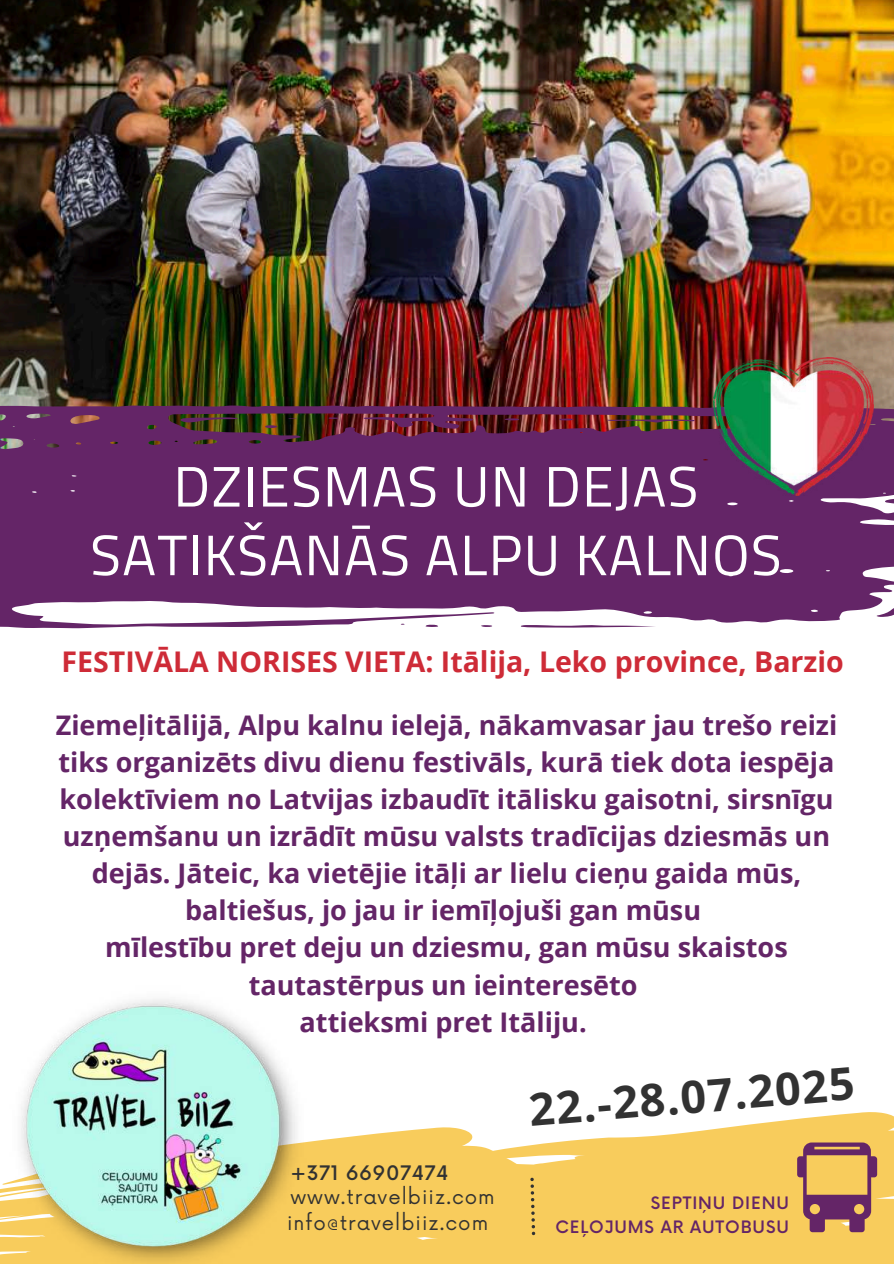
<style>
.page{position:relative;width:894px;height:1264px;background:#fff}
.page>*{position:absolute;margin:0;border:0;box-sizing:border-box;transform-origin:0 0}
.t1{font:57px/68.7px "Titillium Web";letter-spacing:.02em;color:#fff;text-align:center}
.t2{font:700 45px "Noto Sans";color:#323232}
.t3{font:700 28.5px "Open Sans";color:#ce2b37}
.t4{font:700 27px/37.2px "Open Sans";color:#642567;text-align:center}
.t5{font:19.65px "Now";letter-spacing:.05em;color:#323232}
.t6{font:500 19.5px "Now";letter-spacing:.025em;color:#323232}
.t7{font:500 16.65px/23.7px "Now";letter-spacing:.05em;color:#642567;text-align:right}
</style>
<div class="page">
<img style="left:0;top:0;width:893px;height:405px">
<svg style="left:0;top:405px;width:893px;height:223px;background:#70376f"></svg>
<svg style="left:520px;top:625px;width:136px;height:3px"></svg>
<svg style="left:876px;top:604px;width:17px;height:13px"></svg>
<svg style="left:884px;top:498px;width:9px;height:5px"></svg>
<svg style="left:425px;top:624px;width:13px;height:3px"></svg>
<svg style="left:480px;top:625px;width:12px;height:2px"></svg>
<svg style="left:180px;top:417px;width:58px;height:5px"></svg>
<svg style="left:606px;top:419px;width:89px;height:3px"></svg>
<svg style="left:504px;top:418px;width:15px;height:2px"></svg>
<svg style="left:558px;top:418px;width:15px;height:2px"></svg>
<svg style="left:264px;top:425px;width:13px;height:3px"></svg>
<svg style="left:328px;top:417px;width:10px;height:2px"></svg>
<svg style="left:0;top:1139px;width:324px;height:124px;fill:#f8cc5c"></svg>
<svg style="left:324px;top:1112px;width:569px;height:151px;background:#f8d374"></svg>
<img style="left:9px;top:999px;width:297px;height:264px">
<svg style="left:530px;top:1177px;width:12px;height:58px"></svg>
<img style="left:713px;top:358px;width:160px;height:137px">
<svg style="left:796px;top:1142px;width:80px;height:90px;background:#b88461"></svg>
<h1 class="t1" style="left:90px;top:451px;width:692px">DZIESMAS UN DEJAS<br>SATIKŠANĀS ALPU KALNOS</h1>
<p class="t3" style="left:62px;top:642px;width:783px">FESTIVĀLA NORISES VIETA: Itālija, Leko province, Barzio</p>
<p class="t4" style="left:56px;top:705px;width:782px">Ziemeļitālijā, Alpu kalnu ielejā, nākamvasar jau trešo reizi tiks organizēts divu dienu festivāls, kurā tiek dota iespēja kolektīviem no Latvijas izbaudīt itālisku gaisotni, sirsnīgu uzņemšanu un izrādīt mūsu valsts tradīcijas dziesmās un dejās. Jāteic, ka vietējie itāļi ar lielu cieņu gaida mūs, baltiešus, jo jau ir iemīļojuši gan mūsu<br>mīlestību pret deju un dziesmu, gan mūsu skaistos tautastērpus un ieinteresēto<br>attieksmi pret Itāliju.</p>
<p class="t6" style="left:290px;top:1162px;width:160px">+371 66907474</p>
<p class="t5" style="left:287px;top:1211px;width:203px">info@travelbiiz.com</p>
<p class="t5" style="left:290px;top:1186px;width:206px">www.travelbiiz.com</p>
<h2 class="t2" style="left:526px;top:1078px;width:328px;rotate:-5deg">22.-28.07.2025</h2>
<p class="t7" style="left:555px;top:1192px;width:235px">SEPTIŅU DIENU<br>CEĻOJUMS AR AUTOBUSU</p>
</div>
